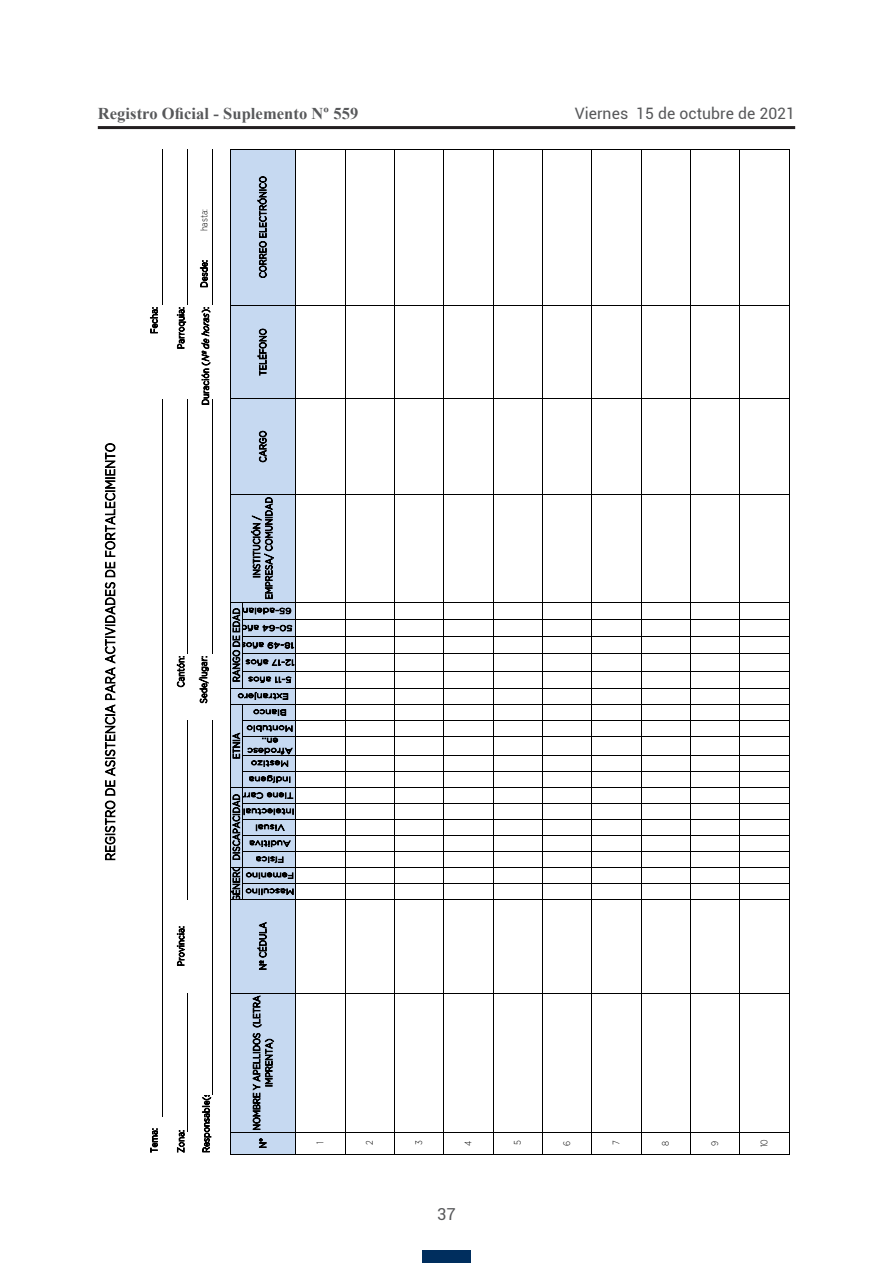
<style>
.page{position:relative;width:893px;height:1263px;background:#fff}
.page>*{position:absolute;margin:0;border:0;box-sizing:border-box;transform-origin:0 0}
.t1{font:700 16.5px "Times New Roman";letter-spacing:.005em;color:#57585a}
.t2{font:16.5px "Roboto";color:#57585a}
.t3{font:15.75px "Roboto";letter-spacing:.005em;color:#57585a}
.t4{font:300 13.2px "Gotham";letter-spacing:.025em;color:#000;scale:.83 1}
.t5{font:300 9.6px/12.3px "Gotham";letter-spacing:.025em;color:#000;text-align:center;scale:.83 1}
.t6{font:300 9.6px "Gotham";letter-spacing:-.01em;color:#000;scale:.83 1}
.t7{font:300 7.95px/10.2px "Gotham";letter-spacing:.025em;color:#000;text-align:center;scale:1.21 1}
.s1{font-style:italic}
</style>
<div class="page">
<hr style="left:98px;top:126px;width:697px;height:3px;background:#231f20">
<div style="left:422px;top:1250px;width:49px;height:13px;background:#002e5e"></div>
<div style="left:230px;top:149px;width:66px;height:1005px;background:#c6d9f1"></div>
<hr style="left:162px;top:399px;width:1px;height:717px;background:#000">
<hr style="left:187px;top:993px;width:1px;height:139px;background:#000">
<hr style="left:187px;top:720px;width:1px;height:179px;background:#000">
<hr style="left:187px;top:399px;width:1px;height:255px;background:#000">
<hr style="left:213px;top:720px;width:1px;height:375px;background:#000">
<hr style="left:213px;top:399px;width:1px;height:255px;background:#000">
<svg style="left:230px;top:1133px;width:1px;height:21px"></svg>
<hr style="left:230px;top:994px;width:1px;height:138px;background:#000">
<hr style="left:230px;top:788px;width:1px;height:205px;background:#000">
<hr style="left:230px;top:705px;width:1px;height:82px;background:#000">
<hr style="left:243px;top:788px;width:1px;height:111px;background:#000">
<svg style="left:230px;top:787px;width:12px;height:1px"></svg>
<hr style="left:243px;top:705px;width:1px;height:83px;background:#000">
<hr style="left:230px;top:1154px;width:559px;height:1px;background:#000">
<hr style="left:231px;top:1132px;width:558px;height:1px;background:#000">
<hr style="left:230px;top:993px;width:559px;height:1px;background:#000">
<hr style="left:231px;top:899px;width:558px;height:1px;background:#000">
<hr style="left:231px;top:867px;width:558px;height:1px;background:#000">
<hr style="left:243px;top:787px;width:546px;height:1px;background:#000">
<hr style="left:243px;top:704px;width:546px;height:1px;background:#000">
<hr style="left:231px;top:688px;width:558px;height:1px;background:#000">
<hr style="left:231px;top:602px;width:558px;height:1px;background:#000">
<hr style="left:231px;top:494px;width:558px;height:1px;background:#000">
<hr style="left:231px;top:399px;width:558px;height:1px;background:#000">
<hr style="left:231px;top:305px;width:558px;height:1px;background:#000">
<hr style="left:231px;top:149px;width:558px;height:1px;background:#000">
<hr style="left:243px;top:883px;width:546px;height:1px;background:#000">
<hr style="left:243px;top:851px;width:546px;height:1px;background:#000">
<hr style="left:243px;top:835px;width:546px;height:1px;background:#000">
<hr style="left:243px;top:819px;width:546px;height:1px;background:#000">
<hr style="left:243px;top:803px;width:546px;height:1px;background:#000">
<hr style="left:243px;top:771px;width:546px;height:1px;background:#000">
<hr style="left:243px;top:755px;width:546px;height:1px;background:#000">
<hr style="left:243px;top:736px;width:546px;height:1px;background:#000">
<hr style="left:243px;top:720px;width:546px;height:1px;background:#000">
<hr style="left:243px;top:671px;width:546px;height:1px;background:#000">
<hr style="left:243px;top:654px;width:546px;height:1px;background:#000">
<hr style="left:243px;top:636px;width:546px;height:1px;background:#000">
<hr style="left:243px;top:619px;width:546px;height:1px;background:#000">
<hr style="left:162px;top:149px;width:1px;height:156px;background:#000">
<hr style="left:187px;top:149px;width:1px;height:156px;background:#000">
<hr style="left:213px;top:149px;width:1px;height:156px;background:#000">
<hr style="left:230px;top:149px;width:1px;height:555px;background:#000">
<hr style="left:243px;top:602px;width:1px;height:86px;background:#000">
<hr style="left:296px;top:149px;width:1px;height:1005px;background:#000">
<hr style="left:345px;top:149px;width:1px;height:1005px;background:#000">
<hr style="left:394px;top:149px;width:1px;height:1005px;background:#000">
<hr style="left:444px;top:149px;width:1px;height:1005px;background:#000">
<hr style="left:493px;top:149px;width:1px;height:1005px;background:#000">
<hr style="left:542px;top:149px;width:1px;height:1005px;background:#000">
<hr style="left:591px;top:149px;width:1px;height:1005px;background:#000">
<hr style="left:641px;top:149px;width:1px;height:1005px;background:#000">
<hr style="left:690px;top:149px;width:1px;height:1005px;background:#000">
<hr style="left:739px;top:149px;width:1px;height:1005px;background:#000">
<hr style="left:789px;top:149px;width:1px;height:1005px;background:#000">
<h1 class="t1" style="left:98px;top:102px;width:262px">Registro Oficial - Suplemento Nº 559</h1>
<h2 class="t3" style="left:575px;top:102px;width:222px">Viernes 15 de octubre de 2021</h2>
<p class="t4" style="left:102px;top:861px;width:505px;rotate:-90deg">REGISTRO DE ASISTENCIA PARA ACTIVIDADES DE FORTALECIMIENTO</p>
<p class="t5" style="left:148px;top:334px;width:34px;rotate:-90deg">Fecha:</p>
<p class="t5" style="left:174px;top:349px;width:52px;rotate:-90deg">Parroquia:</p>
<p class="t6" style="left:198px;top:231px;width:29px;rotate:-90deg">hasta:</p>
<p class="t5" style="left:198px;top:288px;width:35px;rotate:-90deg">Desde:</p>
<p class="t5" style="left:199px;top:405px;width:120px;rotate:-90deg">Duración (<span class="s1">Nºdehoras</span>):</p>
<p class="t5" style="left:174px;top:687px;width:39px;rotate:-90deg">Cantón:</p>
<p class="t5" style="left:197px;top:703px;width:59px;rotate:-90deg">Sede/lugar:</p>
<p class="t5" style="left:174px;top:966px;width:50px;rotate:-90deg">Provincia:</p>
<p class="t5" style="left:148px;top:1153px;width:31px;rotate:-90deg">Tema:</p>
<p class="t5" style="left:174px;top:1153px;width:29px;rotate:-90deg">Zona:</p>
<p class="t5" style="left:200px;top:1153px;width:80px;rotate:-90deg">Responsable(s):</p>
<p class="t5" style="left:256px;top:278px;width:124px;rotate:-90deg">CORREO ELECTRÓNICO</p>
<p class="t5" style="left:256px;top:375px;width:58px;rotate:-90deg">TELÉFONO</p>
<p class="t5" style="left:256px;top:462px;width:40px;rotate:-90deg">CARGO</p>
<p class="t5" style="left:250px;top:599px;width:125px;rotate:-90deg">INSTITUCIÓN /<br>EMPRESA/ COMUNIDAD</p>
<p class="t7" style="left:291px;top:616px;width:50px;rotate:-180deg">6 5 a- d e al n et</p>
<p class="t5" style="left:230px;top:682px;width:91px;rotate:-90deg">RANGO DE EDAD</p>
<p class="t7" style="left:292px;top:633px;width:48px;rotate:-180deg">50 6- 4 años</p>
<p class="t7" style="left:294px;top:651px;width:45px;rotate:-180deg">81 4- 9 años</p>
<p class="t7" style="left:294px;top:668px;width:42px;rotate:-180deg">21 71- años</p>
<p class="t7" style="left:291px;top:685px;width:37px;rotate:-180deg">5 a11- ñ o s</p>
<p class="t7" style="left:289px;top:702px;width:44px;rotate:-180deg">E x art n ej or</p>
<p class="t7" style="left:293px;top:737px;width:40px;line-height:16px;rotate:-180deg">M o n ut b oi<br>B al nco</p>
<p class="t5" style="left:230px;top:759px;width:33px;rotate:-90deg">ETNIA</p>
<p class="t7" style="left:292px;top:756px;width:39px;rotate:-180deg">A orf desc e n ..</p>
<p class="t7" style="left:289px;top:769px;width:33px;rotate:-180deg">M e s zit o</p>
<p class="t7" style="left:291px;top:785px;width:36px;rotate:-180deg">nI d gí ena</p>
<p class="t7" style="left:293px;top:801px;width:53px;rotate:-180deg">T ei ne Ca nr et</p>
<p class="t5" style="left:230px;top:901px;width:131px;rotate:-90deg">GÉNERO DISCAPACIDAD</p>
<p class="t7" style="left:294px;top:817px;width:44px;rotate:-180deg">nI et el c ut a l</p>
<p class="t7" style="left:285px;top:833px;width:26px;rotate:-180deg">V si ual</p>
<p class="t7" style="left:291px;top:849px;width:36px;rotate:-180deg">A u d viti a</p>
<p class="t7" style="left:284px;top:865px;width:25px;rotate:-180deg">F sí ci a</p>
<p class="t7" style="left:294px;top:881px;width:41px;rotate:-180deg">F e m e n ni o</p>
<p class="t7" style="left:294px;top:897px;width:42px;rotate:-180deg">M a s c u ni l o</p>
<p class="t5" style="left:256px;top:970px;width:59px;rotate:-90deg">Nº CÉDULA</p>
<p class="t5" style="left:250px;top:1130px;width:164px;rotate:-90deg">NOMBRE Y APELLIDOS (LETRA<br>IMPRENTA)</p>
<p class="t5" style="left:256px;top:1148px;width:14px;rotate:-90deg">N°</p>
<p class="t6" style="left:314px;top:1144px;width:5px;rotate:-90deg">1</p>
<p class="t6" style="left:363px;top:1145px;width:7px;rotate:-90deg">2</p>
<p class="t6" style="left:413px;top:1145px;width:7px;rotate:-90deg">3</p>
<p class="t6" style="left:462px;top:1146px;width:8px;rotate:-90deg">4</p>
<p class="t6" style="left:511px;top:1145px;width:7px;rotate:-90deg">5</p>
<p class="t6" style="left:561px;top:1146px;width:8px;rotate:-90deg">6</p>
<p class="t6" style="left:610px;top:1145px;width:7px;rotate:-90deg">7</p>
<p class="t6" style="left:659px;top:1146px;width:8px;rotate:-90deg">8</p>
<p class="t6" style="left:709px;top:1146px;width:8px;rotate:-90deg">9</p>
<p class="t6" style="left:758px;top:1147px;width:11px;rotate:-90deg">10</p>
<h1 class="t2" style="left:437px;top:1203px;width:20px">37</h1>
</div>
